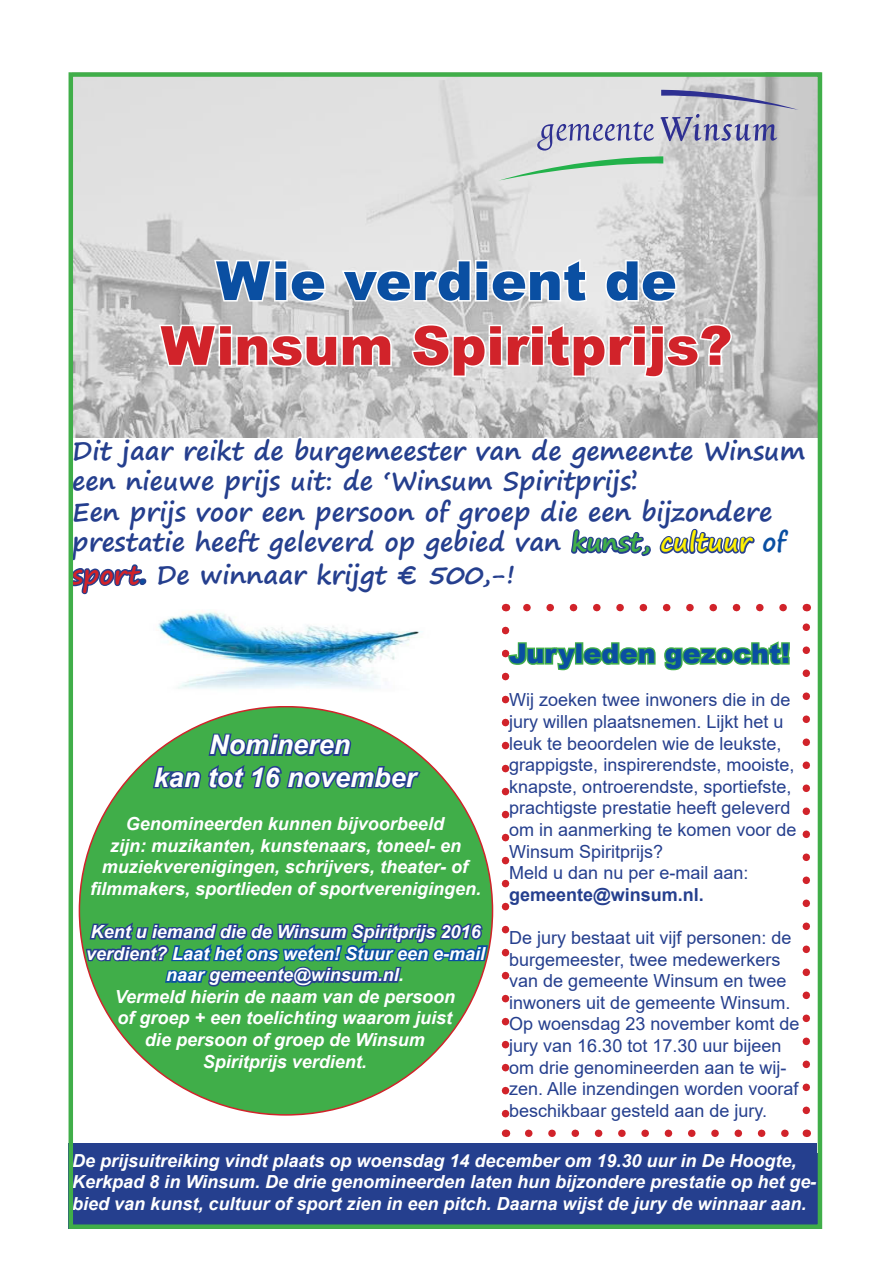
<style>
.page{position:relative;width:893px;height:1263px;background:#fff}
.page>*{position:absolute;margin:0;border:0;box-sizing:border-box;transform-origin:0 0}
.t1{font:900 54px "Arial";color:#d1232a}
.t2{font:900 54px "Arial";color:#0a4fa2}
.t3{font:italic 700 27px/32.4px "Arial";color:#fff;text-align:center}
.t4{font:900 27px "Arial";color:#0a4fa2}
.t5{font:700 25.5px/31.5px "Segoe Print";color:#253f8e}
.t6{font:italic 700 18px/21.6px "Arial";color:#fff;text-align:center}
.t7{font:18px/21.6px "Arial";color:#253f8e}
.t8{font:700 18px "Arial";color:#253f8e}
.s1{color:#40ae49}
.s2{color:#fff101}
.s3{color:#0a4fa2}
.s4{color:#d1232a}
</style>
<div class="page">
<img style="left:74px;top:77px;width:743px;height:361px">
<svg style="left:212px;top:258px;width:117px;height:46px"></svg>
<svg style="left:339px;top:256px;width:250px;height:48px"></svg>
<svg style="left:604px;top:258px;width:75px;height:46px"></svg>
<svg style="left:157px;top:323px;width:236px;height:46px"></svg>
<svg style="left:410px;top:321px;width:324px;height:58px"></svg>
<div style="left:69px;top:1144px;width:748px;height:85px;background:#253f8e"></div>
<div style="left:79px;top:707px;width:413px;height:408px;background:#40ae49;border-radius:50%"></div>
<svg style="left:151px;top:731px;width:271px;height:58px"></svg>
<svg style="left:84px;top:922px;width:406px;height:68px"></svg>
<svg style="left:502px;top:630px;width:288px;height:488px"></svg>
<svg style="left:529px;top:1129px;width:260px;height:8px"></svg>
<svg style="left:802px;top:623px;width:8px;height:487px"></svg>
<svg style="left:68px;top:396px;width:741px;height:215px"></svg>
<svg style="left:498px;top:89px;width:301px;height:92px;background:#c6cacf"></svg>
<img style="left:139px;top:603px;width:296px;height:86px">
<div style="left:69px;top:72px;width:753px;height:1157px;border:4px solid #40ae49"></div>
<p class="t2" style="left:216px;top:242px;width:462px">Wie verdient de</p>
<p class="t1" style="left:161px;top:306px;width:573px">Winsum Spiritprijs?</p>
<p class="t5" style="left:72px;top:434px;width:734px;line-height:30.6px">Dit jaar reikt de burgemeester van de gemeente Winsum een nieuwe prijs uit: de ‘Winsum Spiritprijs’.</p>
<p class="t5" style="left:72px;top:495px;width:715px">Een prijs voor een persoon of groep die een bijzondere prestatie heeft geleverd op gebied van <span class="s1">kunst,</span> <span class="s2">cultuur</span> <span class="s3">of </span><span class="s4">sport</span><span class="s3">.</span> De winnaar krijgt € 500,-!</p>
<p class="t4" style="left:509px;top:634px;width:282px">Juryleden gezocht!</p>
<p class="t7" style="left:509px;top:689px;width:289px">Wij zoeken twee inwoners die in de jury willen plaatsnemen. Lijkt het u leuk te beoordelen wie de leukste, grappigste, inspirerendste, mooiste, knapste, ontroerendste, sportiefste, prachtigste prestatie heeft geleverd om in aanmerking te komen voor de Winsum Spiritprijs?</p>
<p class="t7" style="left:509px;top:862px;width:241px">Meld u dan nu per e-mail aan:</p>
<p class="t8" style="left:509px;top:882px;width:196px">gemeente@winsum.nl.</p>
<p class="t7" style="left:509px;top:927px;width:292px">De jury bestaat uit vijf personen: de burgemeester, twee medewerkers van de gemeente Winsum en twee inwoners uit de gemeente Winsum.<br>Op woensdag 23 november komt de jury van 16.30 tot 17.30 uur bijeen om drie genomineerden aan te wij&shy;zen. Alle inzendingen worden vooraf beschikbaar gesteld aan de jury.</p>
<p class="t6" style="left:72px;top:1150px;width:746px;text-align:left">De prijsuitreiking vindt plaats op woensdag 14 december om 19.30 uur in De Hoogte,<br>Kerkpad 8 in Winsum. De drie genomineerden laten hun bijzondere prestatie op het ge&shy;bied van kunst, cultuur of sport zien in een pitch. Daarna wijst de jury de winnaar aan.</p>
<p class="t3" style="left:154px;top:729px;width:264px">Nomineren<br>kan tot 16 november</p>
<p class="t6" style="left:90px;top:813px;width:393px">Genomineerden kunnen bijvoorbeeld<br>zijn: muzikanten, kunstenaars, toneel- en muziekverenigingen, schrijvers, theater- of filmmakers, sportlieden of sportverenigingen.</p>
<p class="t6" style="left:86px;top:921px;width:400px">Kent u iemand die de Winsum Spiritprijs 2016 verdient? Laat het ons weten! Stuur een e-mail naar gemeente@winsum.nl.</p>
<p class="t6" style="left:115px;top:986px;width:342px">Vermeld hierin de naam van de persoon of groep + een toelichting waarom juist die persoon of groep de Winsum<br>Spiritprijs verdient.</p>
</div>
